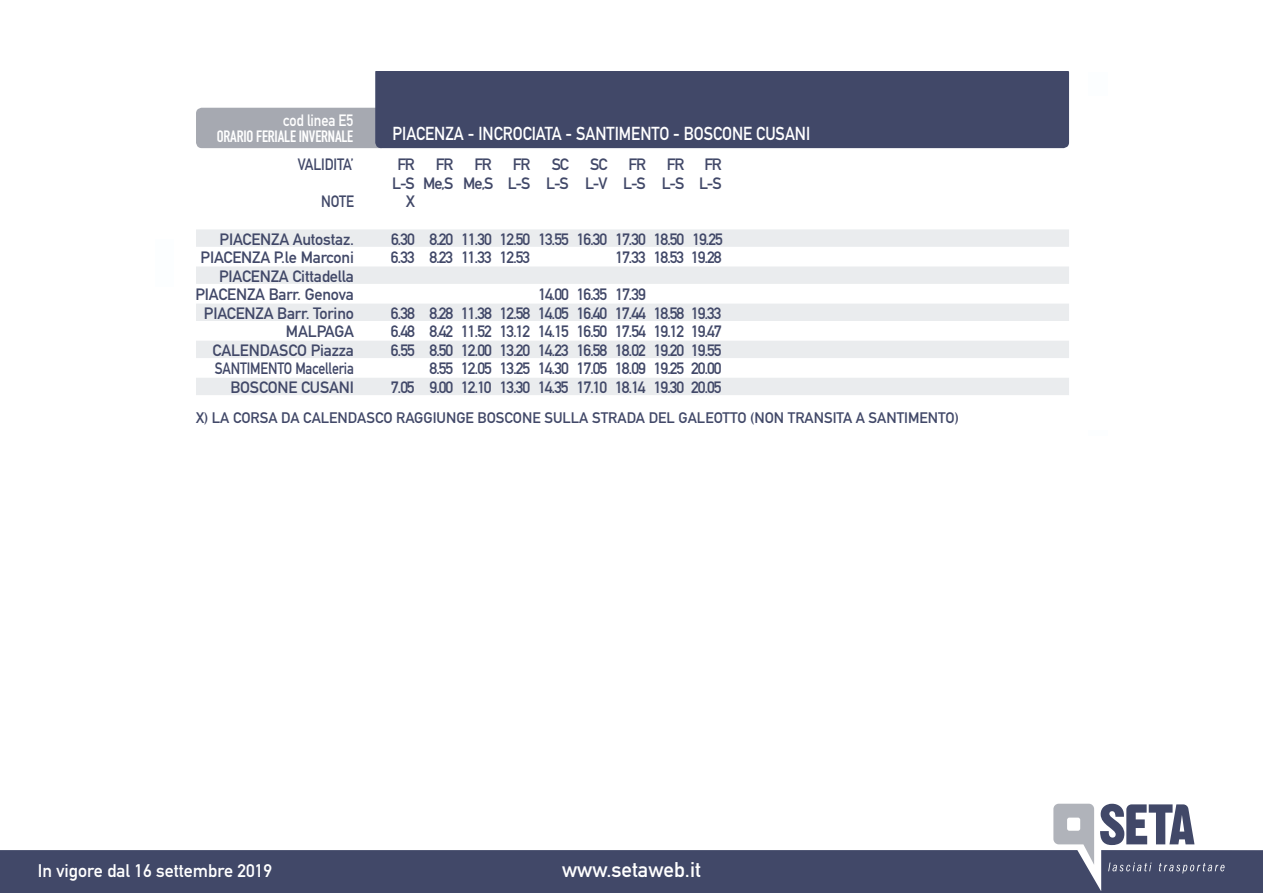
<style>
.page{position:relative;width:1263px;height:893px;background:#fff}
.page>*{position:absolute;margin:0;border:0;box-sizing:border-box;transform-origin:0 0}
.t1{font:21px "DIN Mittelschrift Alternate";color:#fff}
.t2{font:18.6px "DIN Mittelschrift";color:#fff;scale:.88 1}
.t3{font:18px "DIN Mittelschrift";color:#fff}
.t4{font:16.2px/18.6px "DIN Mittelschrift Alternate";letter-spacing:-.07em;color:#414868}
.t5{font:16.2px/18.6px "DIN Mittelschrift Alternate";letter-spacing:-.01em;color:#414868;text-align:right}
.t6{font:16.2px "DIN Mittelschrift Alternate";letter-spacing:-.03em;color:#414868}
.t7{font:16.2px "DIN Engschrift Alternate";letter-spacing:-.01em;color:#fff}
.t8{font:16.2px "DIN Mittelschrift Alternate";letter-spacing:-.01em;color:#fff;scale:.88 1}
.t9{font:16.2px "DIN Mittelschrift Alternate";letter-spacing:-.01em;color:#414868;scale:.88 1}
.t10{font:16.2px "DIN Mittelschrift Alternate";letter-spacing:-.03em;color:#414868;scale:.88 1}
.t11{font:15px "DIN Mittelschrift Alternate";color:#414868}
</style>
<div class="page">
<svg style="left:1053px;top:804px;width:41px;height:46px"></svg>
<div style="left:0;top:850px;width:1263px;height:43px;background:#414868"></div>
<svg style="left:1108px;top:862px;width:116px;height:11px"></svg>
<svg style="left:1100px;top:804px;width:94px;height:41px"></svg>
<div style="left:196px;top:229px;width:873px;height:18px;background:#eaecee"></div>
<div style="left:196px;top:266px;width:873px;height:18px;background:#eaecee"></div>
<div style="left:196px;top:304px;width:873px;height:17px;background:#eaecee"></div>
<div style="left:196px;top:341px;width:873px;height:17px;background:#eaecee"></div>
<div style="left:196px;top:378px;width:873px;height:17px;background:#eaecee"></div>
<div style="left:196px;top:108px;width:191px;height:40px;background:#a6a9b1;border-radius:6px"></div>
<div style="left:375px;top:72px;width:694px;height:76px;background:#414868"></div>
<p class="t8" style="left:283px;top:110px;width:81px">cod linea E5</p>
<p class="t7" style="left:217px;top:127px;width:138px">ORARIO FERIALE INVERNALE</p>
<p class="t2" style="left:393px;top:122px;width:476px">PIACENZA - INCROCIATA - SANTIMENTO - BOSCONE CUSANI</p>
<p class="t9" style="left:298px;top:155px;width:65px">VALIDITA’</p>
<p class="t10" style="left:321px;top:192px;width:39px">NOTE</p>
<p class="t5" style="left:195px;top:229px;width:160px">PIACENZA Autostaz.<br>PIACENZA P.le Marconi<br>PIACENZA Cittadella<br>PIACENZA Barr. Genova<br>PIACENZA Barr. Torino<br>MALPAGA<br>CALENDASCO Piazza<br>SANTIMENTO Macelleria<br>BOSCONE CUSANI</p>
<p class="t6" style="left:397px;top:155px;width:19px">FR</p>
<p class="t6" style="left:436px;top:155px;width:19px">FR</p>
<p class="t6" style="left:474px;top:155px;width:19px">FR</p>
<p class="t6" style="left:513px;top:155px;width:19px">FR</p>
<p class="t6" style="left:552px;top:155px;width:19px">SC</p>
<p class="t6" style="left:590px;top:155px;width:19px">SC</p>
<p class="t6" style="left:628px;top:155px;width:19px">FR</p>
<p class="t6" style="left:667px;top:155px;width:56px">FR FR</p>
<p class="t6" style="left:392px;top:174px;width:331px">L-S Me,S Me,S L-S L-S L-V L-S L-S L-S</p>
<p class="t6" style="left:406px;top:192px;width:10px">X</p>
<p class="t4" style="left:391px;top:229px;width:333px">6.30 8.20 11.30 12.50 13.55 16.30 17.30 18.50 19.25<br>6.33 8.23 11.33 12.53</p>
<p class="t4" style="left:615px;top:248px;width:108px">17.33 18.53 19.28</p>
<p class="t4" style="left:538px;top:285px;width:109px">14.00 16.35 17.39</p>
<p class="t4" style="left:391px;top:304px;width:332px">6.38 8.28 11.38 12.58 14.05 16.40 17.44 18.58 19.33</p>
<p class="t4" style="left:391px;top:322px;width:332px">6.48 8.42 11.52 13.12 14.15 16.50 17.54 19.12 19.47</p>
<p class="t4" style="left:391px;top:341px;width:332px">6.55 8.50 12.00 13.20 14.23 16.58 18.02 19.20 19.55</p>
<p class="t4" style="left:429px;top:359px;width:294px">8.55 12.05 13.25 14.30 17.05 18.09 19.25 20.00</p>
<p class="t4" style="left:391px;top:378px;width:332px">7.05 9.00 12.10 13.30 14.35 17.10 18.14 19.30 20.05</p>
<p class="t11" style="left:196px;top:409px;width:764px">X) LA CORSA DA CALENDASCO RAGGIUNGE BOSCONE SULLA STRADA DEL GALEOTTO (NON TRANSITA A SANTIMENTO)</p>
<p class="t3" style="left:38px;top:861px;width:236px">In vigore dal 16 settembre 2019</p>
<p class="t1" style="left:562px;top:857px;width:140px">www.setaweb.it</p>
</div>
